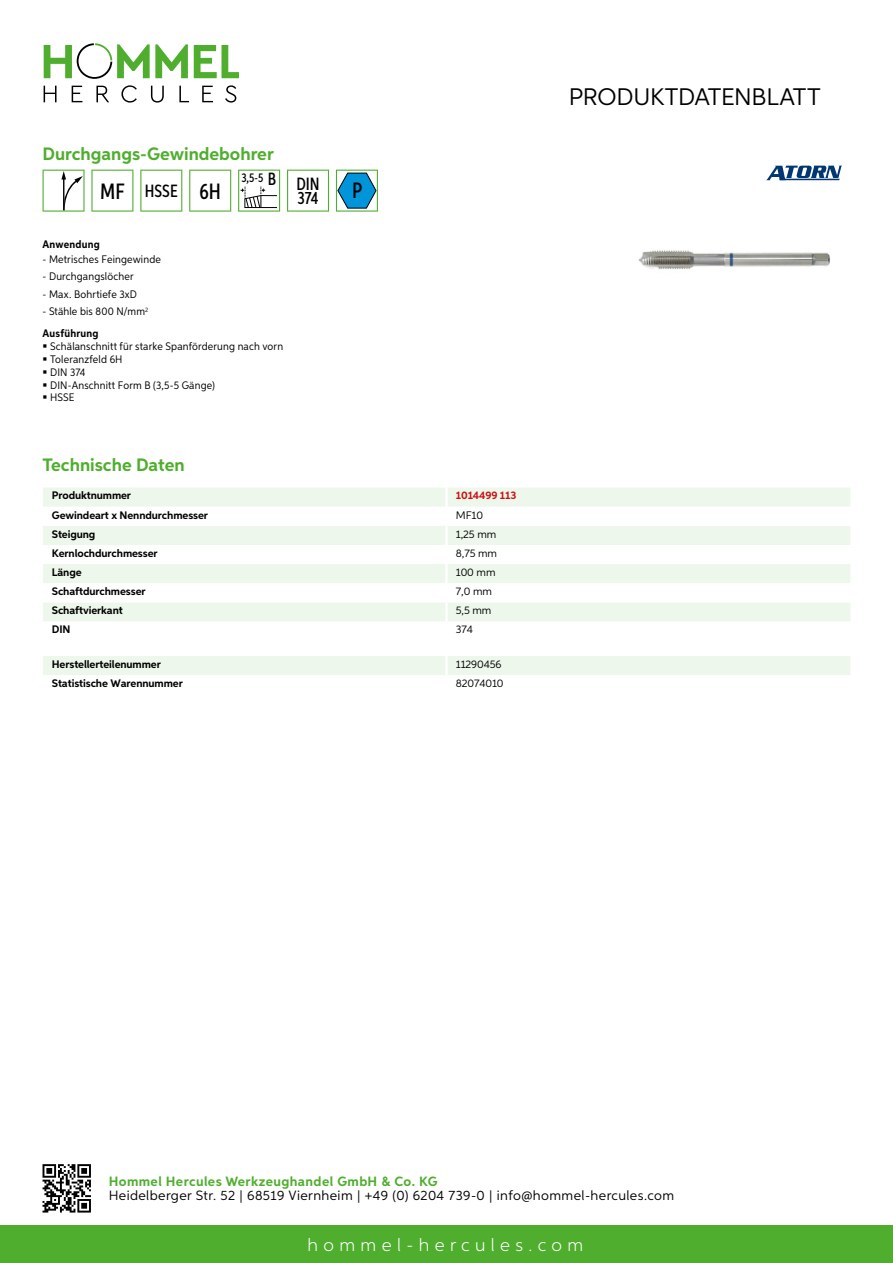
<style>
.page{position:relative;width:893px;height:1263px;background:#fff}
.page>*{position:absolute;margin:0;border:0;box-sizing:border-box;transform-origin:0 0}
.t1{font:24px "Aspira";letter-spacing:-.01em;color:#000}
.t2{font:500 22.2px "Aspira XX Nar";color:#000}
.t3{font:700 18px "Aspira";color:#50ae2f}
.t4{font:300 18px "Aspira";letter-spacing:.3em;color:#fff}
.t5{font:500 17.85px "Aspira XX Nar";color:#000}
.t6{font:13.5px "Aspira";letter-spacing:.03em;color:#000}
.t7{font:700 13.5px "Aspira";letter-spacing:.03em;color:#50ae2f}
.t8{font:500 12.6px "Aspira XX Nar";color:#000}
.t9{font:10.95px/12.8px "Aspira Nar";letter-spacing:.015em;color:#000}
.t10{font:700 10.95px "Aspira";letter-spacing:-.01em;color:#000}
.t11{font:10.95px "Aspira";letter-spacing:-.01em;color:#000}
.t12{font:700 10.95px "Aspira";letter-spacing:-.01em;color:#cd1013}
.t13{font:700 10.95px "Aspira Nar";letter-spacing:.02em;color:#000}
.s1{font-size:17.85px}
.s2{font-weight:700}
</style>
<div class="page">
<div style="left:0;top:1226px;width:893px;height:37px;background:#50ae2f"></div>
<svg style="left:43px;top:1164px;width:48px;height:48px"></svg>
<svg style="left:194px;top:45px;width:45px;height:33px"></svg>
<svg style="left:44px;top:43px;width:144px;height:36px"></svg>
<svg style="left:44px;top:86px;width:13px;height:16px"></svg>
<svg style="left:72px;top:86px;width:10px;height:16px"></svg>
<svg style="left:96px;top:86px;width:13px;height:16px"></svg>
<svg style="left:121px;top:85px;width:16px;height:18px"></svg>
<svg style="left:151px;top:86px;width:13px;height:17px"></svg>
<svg style="left:179px;top:86px;width:10px;height:16px"></svg>
<svg style="left:202px;top:86px;width:11px;height:16px"></svg>
<svg style="left:225px;top:85px;width:11px;height:18px"></svg>
<div style="left:43px;top:488px;width:807px;height:18px;background:#eef7eb"></div>
<svg style="left:43px;top:526px;width:807px;height:95px;fill:#eef7eb"></svg>
<hr style="left:445px;top:487px;width:3px;height:20px;background:#fff">
<hr style="left:445px;top:526px;width:3px;height:19px;background:#fff">
<hr style="left:445px;top:545px;width:3px;height:19px;background:#fff">
<hr style="left:445px;top:564px;width:3px;height:19px;background:#fff">
<hr style="left:445px;top:583px;width:3px;height:19px;background:#fff">
<hr style="left:445px;top:602px;width:3px;height:19px;background:#fff">
<div style="left:43px;top:656px;width:807px;height:19px;background:#eef7eb"></div>
<svg style="left:43px;top:170px;width:42px;height:42px"></svg>
<svg style="left:91px;top:170px;width:42px;height:42px"></svg>
<svg style="left:140px;top:170px;width:42px;height:42px"></svg>
<svg style="left:189px;top:170px;width:42px;height:42px"></svg>
<svg style="left:238px;top:170px;width:42px;height:42px"></svg>
<svg style="left:287px;top:170px;width:42px;height:42px"></svg>
<svg style="left:336px;top:170px;width:42px;height:42px"></svg>
<img style="left:638px;top:250px;width:192px;height:20px">
<svg style="left:766px;top:166px;width:76px;height:14px"></svg>
<h3 class="t3" style="left:43px;top:142px;width:233px">Durchgangs-Gewindebohrer</h3>
<h2 class="t2" style="left:100px;top:178px;width:122px">MF <span class="s1">HSSE</span> 6H</h2>
<p class="t8" style="left:241px;top:169px;width:80px">3,5-5 <span class="s1">B DIN</span></p>
<h3 class="t5" style="left:297px;top:187px;width:23px">374</h3>
<p class="t13" style="left:43px;top:237px;width:59px">Anwendung</p>
<p class="t9" style="left:43px;top:252px;width:120px">- Metrisches Feingewinde</p>
<p class="t9" style="left:43px;top:270px;width:93px">- Durchgangslöcher</p>
<p class="t9" style="left:43px;top:287px;width:96px">- Max. Bohrtiefe 3xD</p>
<p class="t9" style="left:43px;top:300px;width:107px;line-height:22.2px">- Stähle bis 800 N/mm<sup>2<br></sup><span class="s2">Ausführung</span></p>
<p class="t9" style="left:50px;top:340px;width:234px">Schälanschnitt für starke Spanförderung nach vorn<br>Toleranzfeld 6H<br>DIN 374<br>DIN-Anschnitt Form B (3,5-5 Gänge)<br>HSSE</p>
<h2 class="t2" style="left:352px;top:177px;width:12px">P</h2>
<h3 class="t3" style="left:43px;top:453px;width:144px">Technische Daten</h3>
<p class="t10" style="left:52px;top:489px;width:81px">Produktnummer</p>
<p class="t12" style="left:456px;top:489px;width:62px">1014499 113</p>
<p class="t10" style="left:52px;top:508px;width:158px">Gewindeart x Nenndurchmesser</p>
<p class="t11" style="left:456px;top:508px;width:29px">MF10</p>
<p class="t10" style="left:52px;top:527px;width:45px">Steigung</p>
<p class="t11" style="left:456px;top:527px;width:42px">1,25 mm</p>
<p class="t10" style="left:52px;top:546px;width:107px">Kernlochdurchmesser</p>
<p class="t11" style="left:456px;top:546px;width:43px">8,75 mm</p>
<p class="t10" style="left:52px;top:565px;width:31px">Länge</p>
<p class="t11" style="left:456px;top:566px;width:41px">100 mm</p>
<p class="t10" style="left:52px;top:585px;width:95px">Schaftdurchmesser</p>
<p class="t11" style="left:456px;top:585px;width:38px">7,0 mm</p>
<p class="t10" style="left:52px;top:604px;width:72px">Schaftvierkant</p>
<p class="t11" style="left:456px;top:604px;width:37px">5,5 mm</p>
<p class="t10" style="left:52px;top:623px;width:20px">DIN</p>
<p class="t11" style="left:456px;top:623px;width:19px">374</p>
<p class="t10" style="left:52px;top:657px;width:111px">Herstellerteilenummer</p>
<p class="t11" style="left:456px;top:657px;width:47px">11290456</p>
<p class="t10" style="left:52px;top:677px;width:132px">Statistische Warennummer</p>
<p class="t11" style="left:456px;top:677px;width:49px">82074010</p>
<h1 class="t1" style="left:569px;top:82px;width:253px">Produktdatenblatt</h1>
<p class="t7" style="left:109px;top:1172px;width:330px">Hommel Hercules Werkzeughandel GmbH &amp; Co. KG</p>
<p class="t6" style="left:109px;top:1187px;width:567px">Heidelberger Str. 52 | 68519 Viernheim | +49 (0) 6204 739-0 | info@hommel-hercules.com</p>
<h3 class="t4" style="left:307px;top:1234px;width:277px">hommel-hercules.com</h3>
</div>
